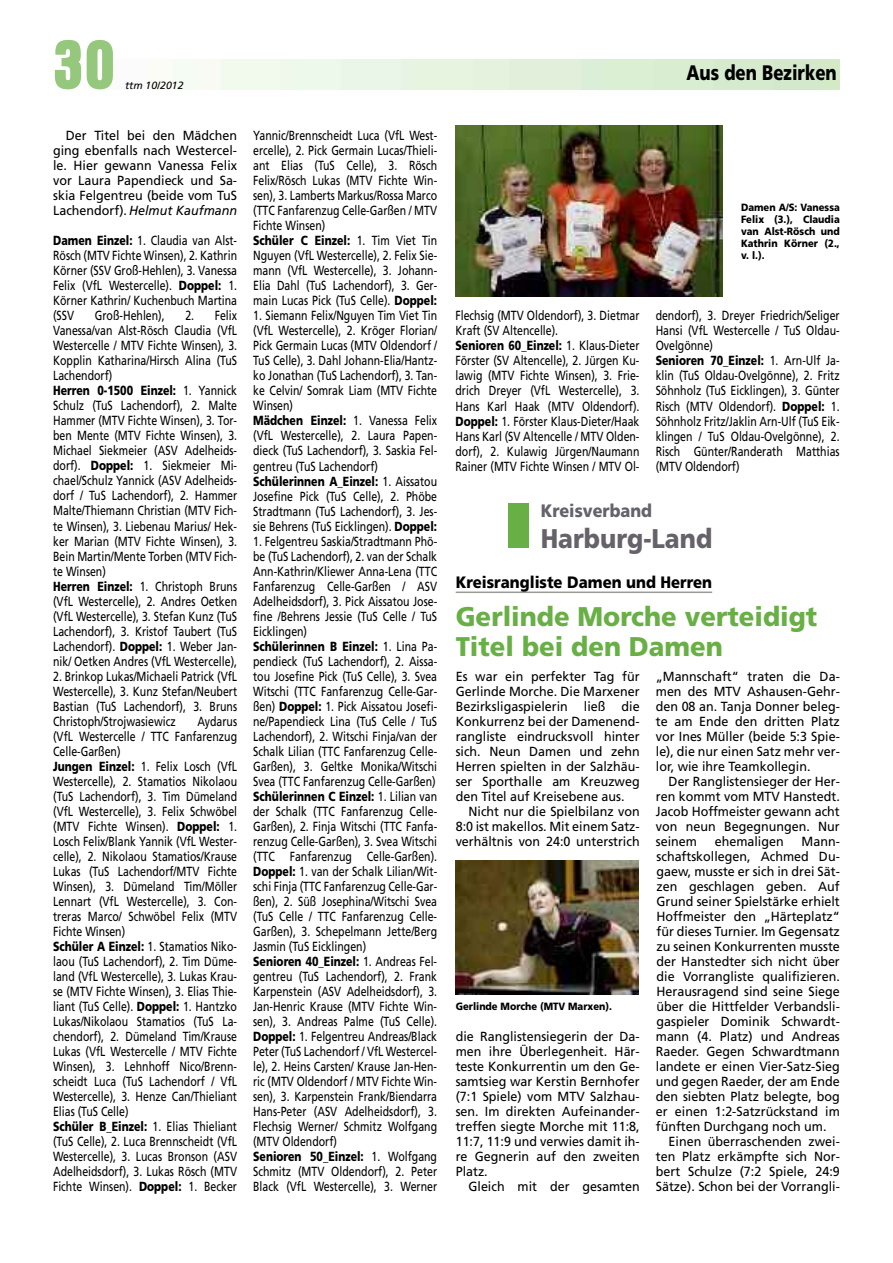
<style>
.page{position:relative;width:893px;height:1263px;background:#fff}
.page>*{position:absolute;margin:0;border:0;box-sizing:border-box;transform-origin:0 0}
.t1{font:700 condensed 72px "Aurora BT";color:#95c77d}
.t2{font:900 27px/30px "Frutiger";color:#68af45;scale:.95 1}
.t3{font:900 27px "Frutiger";color:#656269;scale:.9 1}
.t4{font:900 21px "Frutiger";color:#000;scale:.8 1}
.t5{font:900 18px "Frutiger";color:#656269;scale:.9 1}
.t6{font:900 16.5px "Frutiger";color:#000;scale:.9 1}
.t7{font:13.2px/15px "Frutiger";color:#000;scale:.8 1}
.t8{font:13.2px/15px "Frutiger";color:#000;text-align:justify;scale:.95 1}
.t9{font:900 10.5px/12px "Frutiger";color:#000;text-align:justify;scale:.9 1}
.t10{font:italic 10.5px "Frutiger";color:#000}
.s1{font-style:italic}
.s2{font-weight:900}
</style>
<div class="page">
<hr style="left:456px;top:591px;width:256px;height:2px;background:#979b94">
<img style="left:456px;top:860px;width:183px;height:134px">
<div style="left:508px;top:504px;width:21px;height:44px;background:#68af45"></div>
<img style="left:456px;top:125px;width:267px;height:172px">
<h1 class="t1" style="left:53px;top:22px;width:64px">30</h1>
<p class="t10" style="left:125px;top:79px;width:60px">ttm 10/2012</p>
<p class="t8" style="left:53px;top:128px;width:195px;text-indent:13px">Der Titel bei den Mädchen ging ebenfalls nach Westercel&shy;le. Hier gewann Vanessa Felix vor Laura Papendieck und Sa&shy;skia Felgentreu (beide vom TuS Lachendorf). <span class="s1">Helmut Kaufmann</span></p>
<p class="t7" style="left:53px;top:233px;width:231px;text-align:justify"><span class="s2">Damen Einzel:</span> 1. Claudia van Alst-Rösch (MTV Fichte Winsen), 2. Kathrin Körner (SSV Groß-Hehlen), 3. Vanessa Felix (VfL Westercelle). <span class="s2">Doppel:</span> 1.<br>Körner Kathrin/ Kuchenbuch Martina (SSV</p>
<p class="t7" style="left:95px;top:308px;width:89px">Groß-Hehlen),</p>
<p class="t7" style="left:53px;top:308px;width:231px;text-indent:132px">2. Felix<br>Vanessa/van Alst-Rösch Claudia (VfL<br>Westercelle / MTV Fichte Winsen), 3.<br>Kopplin Katharina/Hirsch Alina (TuS<br>Lachendorf)<br><span class="s2">Herren 0-1500 Einzel:</span> 1. Yannick<br>Schulz (TuS Lachendorf), 2. Malte<br>Hammer (MTV Fichte Winsen), 3. Tor&shy;ben Mente (MTV Fichte Winsen), 3.<br>Michael Siekmeier (ASV Adelheids&shy;dorf). <span class="s2">Doppel:</span> 1. Siekmeier Mi&shy;chael/Schulz Yannick (ASV Adelheids&shy;dorf / TuS Lachendorf), 2. Hammer<br>Malte/Thiemann Christian (MTV Fich&shy;te Winsen), 3. Liebenau Marius/ Hek&shy;ker Marian (MTV Fichte Winsen), 3.<br>Bein Martin/Mente Torben (MTV Fich&shy;te Winsen)<br><span class="s2">Herren Einzel:</span> 1. Christoph Bruns (VfL Westercelle), 2. Andres Oetken (VfL Westercelle), 3. Stefan Kunz (TuS<br>Lachendorf), 3. Kristof Taubert (TuS<br>Lachendorf). <span class="s2">Doppel:</span> 1. Weber Jan&shy;nik/ Oetken Andres (VfL Westercelle),</p>
<p class="t7" style="left:53px;top:668px;width:231px;text-align:justify">2. Brinkop Lukas/Michaeli Patrick (VfL Westercelle), 3. Kunz Stefan/Neubert Bastian (TuS Lachendorf), 3. Bruns Christoph/Strojwasiewicz</p>
<p class="t7" style="left:53px;top:713px;width:232px;text-indent:144px">Aydarus (VfL Westercelle / TTC Fanfarenzug Celle-Garßen)<br><span class="s2">Jungen Einzel:</span> 1. Felix Losch (VfL Westercelle), 2. Stamatios Nikolaou (TuS Lachendorf), 3. Tim Dümeland (VfL Westercelle), 3. Felix Schwöbel (MTV Fichte Winsen). <span class="s2">Doppel:</span> 1.<br>Losch Felix/Blank Yannik (VfL Wester&shy;celle), 2. Nikolaou Stamatios/Krause Lukas (TuS Lachendorf/MTV Fichte Winsen), 3. Dümeland Tim/Möller Lennart (VfL Westercelle), 3. Con&shy;treras Marco/ Schwöbel Felix (MTV Fichte Winsen)<br><span class="s2">Schüler A Einzel:</span> 1. Stamatios Niko&shy;laou (TuS Lachendorf), 2. Tim Düme&shy;land (VfL Westercelle), 3. Lukas Krau&shy;se (MTV Fichte Winsen), 3. Elias Thie&shy;liant (TuS Celle). <span class="s2">Doppel:</span> 1. Hantzko Lukas/Nikolaou Stamatios (TuS La&shy;chendorf), 2. Dümeland Tim/Krause Lukas (VfL Westercelle / MTV Fichte Winsen), 3. Lehnhoff Nico/Brenn&shy;scheidt Luca (TuS Lachendorf / VfL Westercelle), 3. Henze Can/Thieliant Elias (TuS Celle)<br><span class="s2">Schüler B_Einzel:</span> 1. Elias Thieliant (TuS Celle), 2. Luca Brennscheidt (VfL Westercelle), 3. Lucas Bronson (ASV Adelheidsdorf), 3. Lukas Rösch (MTV Fichte Winsen). <span class="s2">Doppel:</span> 1. Becker</p>
<p class="t7" style="left:253px;top:128px;width:231px">Yannic/Brennscheidt Luca (VfL West&shy;ercelle), 2. Pick Germain Lucas/Thieli&shy;ant Elias (TuS Celle), 3. Rösch Felix/Rösch Lukas (MTV Fichte Win&shy;sen), 3. Lamberts Markus/Rossa Marco (TTC Fanfarenzug Celle-Garßen / MTV Fichte Winsen)<br><span class="s2">Schüler C Einzel:</span> 1. Tim Viet Tin Nguyen (VfL Westercelle), 2. Felix Sie&shy;mann (VfL Westercelle), 3. Johann-Elia Dahl (TuS Lachendorf), 3. Ger&shy;main Lucas Pick (TuS Celle). <span class="s2">Doppel:</span></p>
<p class="t7" style="left:253px;top:308px;width:231px">1. Siemann Felix/Nguyen Tim Viet Tin (VfL Westercelle), 2. Kröger Florian/ Pick Germain Lucas (MTV Oldendorf / TuS Celle), 3. Dahl Johann-Elia/Hantz&shy;ko Jonathan (TuS Lachendorf), 3. Tan&shy;ke Celvin/ Somrak Liam (MTV Fichte Winsen)<br><span class="s2">Mädchen Einzel:</span> 1. Vanessa Felix (VfL Westercelle), 2. Laura Papen&shy;dieck (TuS Lachendorf), 3. Saskia Fel&shy;gentreu (TuS Lachendorf)<br><span class="s2">Schülerinnen A_Einzel:</span> 1. Aissatou Josefine Pick (TuS Celle), 2. Phöbe Stradtmann (TuS Lachendorf), 3. Jes&shy;sie Behrens (TuS Eicklingen). <span class="s2">Doppel:</span></p>
<p class="t7" style="left:253px;top:533px;width:232px">1. Felgentreu Saskia/Stradtmann Phö&shy;be (TuS Lachendorf), 2. van der Schalk Ann-Kathrin/Kliewer Anna-Lena (TTC Fanfarenzug Celle-Garßen / ASV Adelheidsdorf), 3. Pick Aissatou Jose&shy;fine /Behrens Jessie (TuS Celle / TuS Eicklingen)<br><span class="s2">Schülerinnen B Einzel:</span> 1. Lina Pa&shy;pendieck (TuS Lachendorf), 2. Aissa&shy;tou Josefine Pick (TuS Celle), 3. Svea Witschi (TTC Fanfarenzug Celle-Gar&shy;ßen) <span class="s2">Doppel:</span> 1. Pick Aissatou Josefi&shy;ne/Papendieck Lina (TuS Celle / TuS Lachendorf), 2. Witschi Finja/van der Schalk Lilian (TTC Fanfarenzug Celle-Garßen), 3. Geltke Monika/Witschi Svea (TTC Fanfarenzug Celle-Garßen)<br><span class="s2">Schülerinnen C Einzel:</span> 1. Lilian van der Schalk (TTC Fanfarenzug Celle-Garßen), 2. Finja Witschi (TTC Fanfa&shy;renzug Celle-Garßen), 3. Svea Witschi (TTC Fanfarenzug Celle-Garßen).<br><span class="s2">Doppel:</span> 1. van der Schalk Lilian/Wit&shy;schi Finja (TTC Fanfarenzug Celle-Gar&shy;ßen), 2. Süß Josephina/Witschi Svea (TuS Celle / TTC Fanfarenzug Celle-Garßen), 3. Schepelmann Jette/Berg Jasmin (TuS Eicklingen)<br><span class="s2">Senioren 40_Einzel:</span> 1. Andreas Fel&shy;gentreu (TuS Lachendorf), 2. Frank Karpenstein (ASV Adelheidsdorf), 3.<br>Jan-Henric Krause (MTV Fichte Win&shy;sen), 3. Andreas Palme (TuS Celle).<br><span class="s2">Doppel:</span> 1. Felgentreu Andreas/Black Peter (TuS Lachendorf / VfL Westercel&shy;le), 2. Heins Carsten/ Krause Jan-Hen&shy;ric (MTV Oldendorf / MTV Fichte Win&shy;sen), 3. Karpenstein Frank/Biendarra Hans-Peter (ASV Adelheidsdorf), 3.<br>Flechsig Werner/ Schmitz Wolfgang (MTV Oldendorf)<br><span class="s2">Senioren 50_Einzel:</span> 1. Wolfgang Schmitz (MTV Oldendorf), 2. Peter Black (VfL Westercelle), 3. Werner</p>
<h3 class="t4" style="left:686px;top:60px;width:189px">Aus den Bezirken</h3>
<p class="t9" style="left:741px;top:201px;width:111px">Damen A/S: Vanessa Felix (3.), Claudia van Alst-Rösch und Kathrin Körner (2., v. l.).</p>
<p class="t7" style="left:455px;top:308px;width:231px">Flechsig (MTV Oldendorf), 3. Dietmar Kraft (SV Altencelle).<br><span class="s2">Senioren 60_Einzel:</span> 1. Klaus-Dieter Förster (SV Altencelle), 2. Jürgen Ku&shy;lawig (MTV Fichte Winsen), 3. Frie&shy;drich Dreyer (VfL Westercelle), 3.<br>Hans Karl Haak (MTV Oldendorf).<br><span class="s2">Doppel:</span> 1. Förster Klaus-Dieter/Haak Hans Karl (SV Altencelle / MTV Olden&shy;dorf), 2. Kulawig Jürgen/Naumann Rainer (MTV Fichte Winsen / MTV Ol-</p>
<p class="t7" style="left:656px;top:308px;width:231px">dendorf), 3. Dreyer Friedrich/Seliger<br>Hansi (VfL Westercelle / TuS Oldau-<br>Ovelgönne)<br><span class="s2">Senioren 70_Einzel:</span> 1. Arn-Ulf Ja&shy;klin (TuS Oldau-Ovelgönne), 2. Fritz<br>Söhnholz (TuS Eicklingen), 3. Günter<br>Risch (MTV Oldendorf). <span class="s2">Doppel:</span> 1.<br>Söhnholz Fritz/Jaklin Arn-Ulf (TuS Eik&shy;klingen / TuS Oldau-Ovelgönne), 2.<br>Risch Günter/Randerath Matthias (MTV Oldendorf)</p>
<h3 class="t5" style="left:541px;top:500px;width:125px">Kreisverband</h3>
<h2 class="t3" style="left:541px;top:522px;width:192px">Harburg-Land</h2>
<p class="t6" style="left:456px;top:572px;width:286px">Kreisrangliste Damen und Herren</p>
<h2 class="t2" style="left:456px;top:602px;width:382px">Gerlinde Morche verteidigt<br>Titel bei den Damen</h2>
<p class="t8" style="left:456px;top:668px;width:195px">Es war ein perfekter Tag für Gerlinde Morche. Die Marxener Bezirksligaspielerin ließ die Konkurrenz bei der Damenend&shy;rangliste eindrucksvoll hinter sich. Neun Damen und zehn Herren spielten in der Salzhäu&shy;ser Sporthalle am Kreuzweg den Titel auf Kreisebene aus.</p>
<p class="t8" style="left:456px;top:803px;width:195px;text-indent:13px">Nicht nur die Spielbilanz von 8:0 ist makellos. Mit einem Satz&shy;verhältnis von 24:0 unterstrich</p>
<p class="t8" style="left:656px;top:668px;width:195px">„Mannschaft“ traten die Da&shy;men des MTV Ashausen-Gehr&shy;den 08 an. Tanja Donner beleg&shy;te am Ende den dritten Platz vor Ines Müller (beide 5:3 Spie&shy;le), die nur einen Satz mehr ver&shy;lor, wie ihre Teamkollegin.</p>
<p class="t8" style="left:656px;top:773px;width:195px;text-indent:13px">Der Ranglistensieger der Her&shy;ren kommt vom MTV Hanstedt.<br>Jacob Hoffmeister gewann acht von neun Begegnungen. Nur seinem</p>
<p class="t8" style="left:715px;top:833px;width:74px">ehemaligen</p>
<p class="t8" style="left:656px;top:833px;width:195px;text-indent:146px">Mann&shy;schaftskollegen, Achmed Du&shy;gaew, musste er sich in drei Sät&shy;zen geschlagen geben. Auf Grund seiner Spielstärke erhielt Hoffmeister den „Härteplatz“ für dieses Turnier. Im Gegensatz zu seinen Konkurrenten musste der Hanstedter sich nicht über die Vorrangliste qualifizieren.<br>Herausragend sind seine Siege über die Hittfelder Verbandsli&shy;gaspieler Dominik Schwardt&shy;mann (4. Platz) und Andreas Raeder. Gegen Schwardtmann landete er einen Vier-Satz-Sieg und gegen Raeder, der am Ende den siebten Platz belegte, bog er einen 1:2-Satzrückstand im fünften Durchgang noch um.</p>
<p class="t8" style="left:656px;top:1133px;width:195px;text-indent:13px">Einen überraschenden zwei&shy;ten Platz erkämpfte sich Nor&shy;bert Schulze (7:2 Spiele, 24:9<br>Sätze). Schon bei der Vorrangli-</p>
<p class="t9" style="left:456px;top:1000px;width:175px">Gerlinde Morche (MTV Marxen).</p>
<p class="t8" style="left:456px;top:1028px;width:195px">die Ranglistensiegerin der Da&shy;men ihre Überlegenheit. Här&shy;teste Konkurrentin um den Ge&shy;samtsieg war Kerstin Bernhofer (7:1 Spiele) vom MTV Salzhau&shy;sen. Im direkten Aufeinander&shy;treffen siegte Morche mit 11:8, 11:7, 11:9 und verwies damit ih&shy;re Gegnerin auf den zweiten Platz.</p>
<p class="t8" style="left:468px;top:1178px;width:182px">Gleich mit der gesamten</p>
</div>
